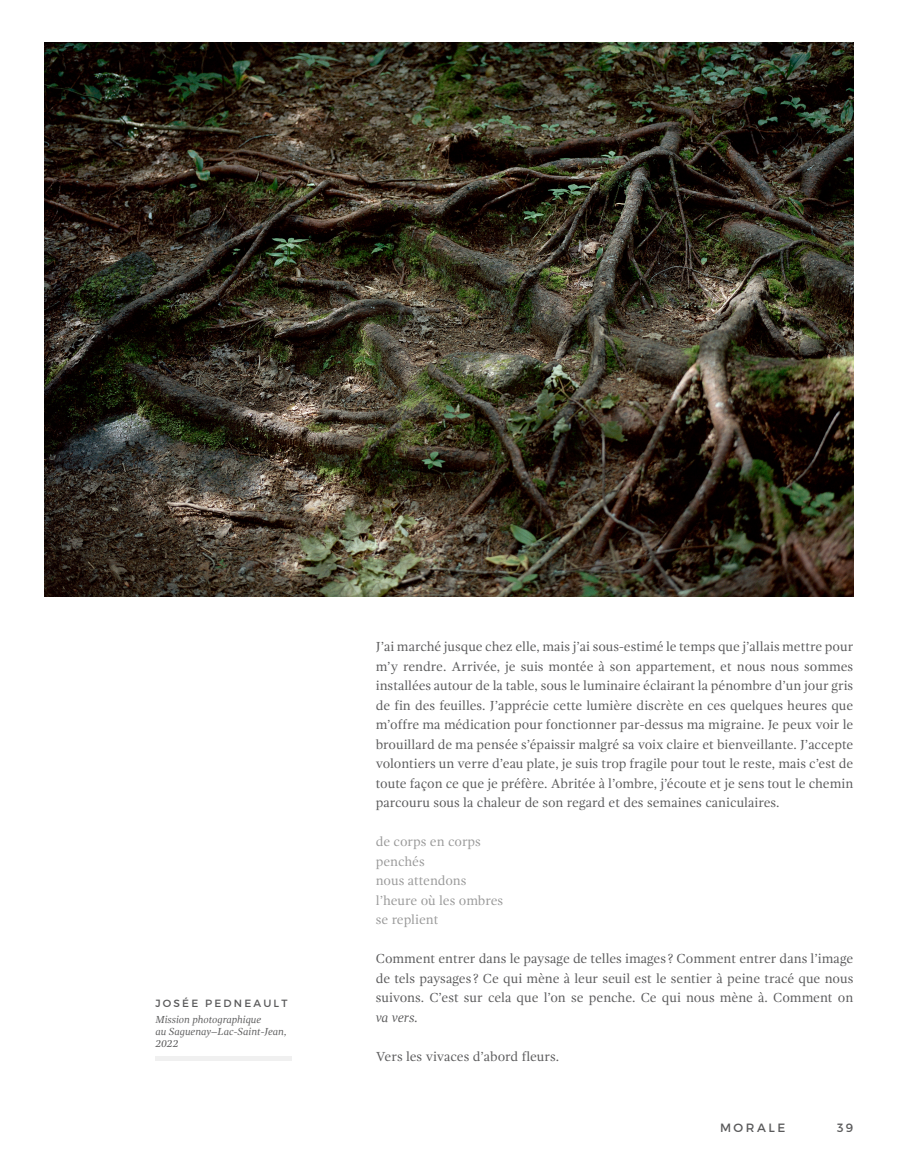
<style>
.page{position:relative;width:898px;height:1161px;background:#fff}
.page>*{position:absolute;margin:0;border:0;box-sizing:border-box;transform-origin:0 0}
.t1{font:13.5px/19.5px "Gandhi Serif";color:#5a5a5b;text-align:justify}
.t2{font:13.5px/19.5px "Gandhi Serif";letter-spacing:-.005em;color:#999}
.t3{font:italic 13.5px "Gandhi Serif";letter-spacing:-.015em;color:#5a5a5b}
.t4{font:12px "Montserrat";letter-spacing:.21em;color:#5a5a5b}
.t5{font:italic 10.5px/12px "Gandhi Serif";color:#5a5a5b}
.t6{font:10.5px "Montserrat";letter-spacing:.21em;color:#5a5a5b}
</style>
<div class="page">
<img style="left:45px;top:43px;width:808px;height:553px">
<hr style="left:155px;top:1057px;width:136px;height:4px;background:#f0f0f0">
<p class="t6" style="left:155px;top:997px;width:134px">JOSÉE PEDNEAULT</p>
<p class="t5" style="left:155px;top:1014px;width:133px">Mission photographique<br>au Saguenay–Lac-Saint-Jean,<br>2022</p>
<p class="t1" style="left:376px;top:637px;width:479px">J’ai marché jusque chez elle, mais j’ai sous-estimé le temps que j’allais mettre pour m’y rendre. Arrivée, je suis montée à son appartement, et nous nous sommes installées autour de la table, sous le luminaire éclairant la pénombre d’un jour gris de fin des feuilles. J’apprécie cette lumière discrète en ces quelques heures que m’offre ma médication pour fonctionner par-dessus ma migraine. Je peux voir le brouillard de ma pensée s’épaissir malgré sa voix claire et bienveillante. J’accepte volontiers un verre d’eau plate, je suis trop fragile pour tout le reste, mais c’est de toute façon ce que je préfère. Abritée à l’ombre, j’écoute et je sens tout le chemin parcouru sous la chaleur de son regard et des semaines caniculaires.</p>
<p class="t2" style="left:376px;top:832px;width:129px">de corps en corps penchés<br>nous attendons l’heure où les ombres se replient</p>
<p class="t1" style="left:376px;top:949px;width:479px">Comment entrer dans le paysage de telles images ? Comment entrer dans l’image de tels paysages ? Ce qui mène à leur seuil est le sentier à peine tracé que nous suivons. C’est sur cela que l’on se penche. Ce qui nous mène à. Comment on</p>
<p class="t3" style="left:376px;top:1009px;width:44px">va vers.</p>
<p class="t1" style="left:376px;top:1046px;width:185px">Vers les vivaces d’abord fleurs.</p>
<p class="t4" style="left:720px;top:1120px;width:67px">MORALE</p>
<p class="t4" style="left:837px;top:1120px;width:18px">39</p>
</div>
